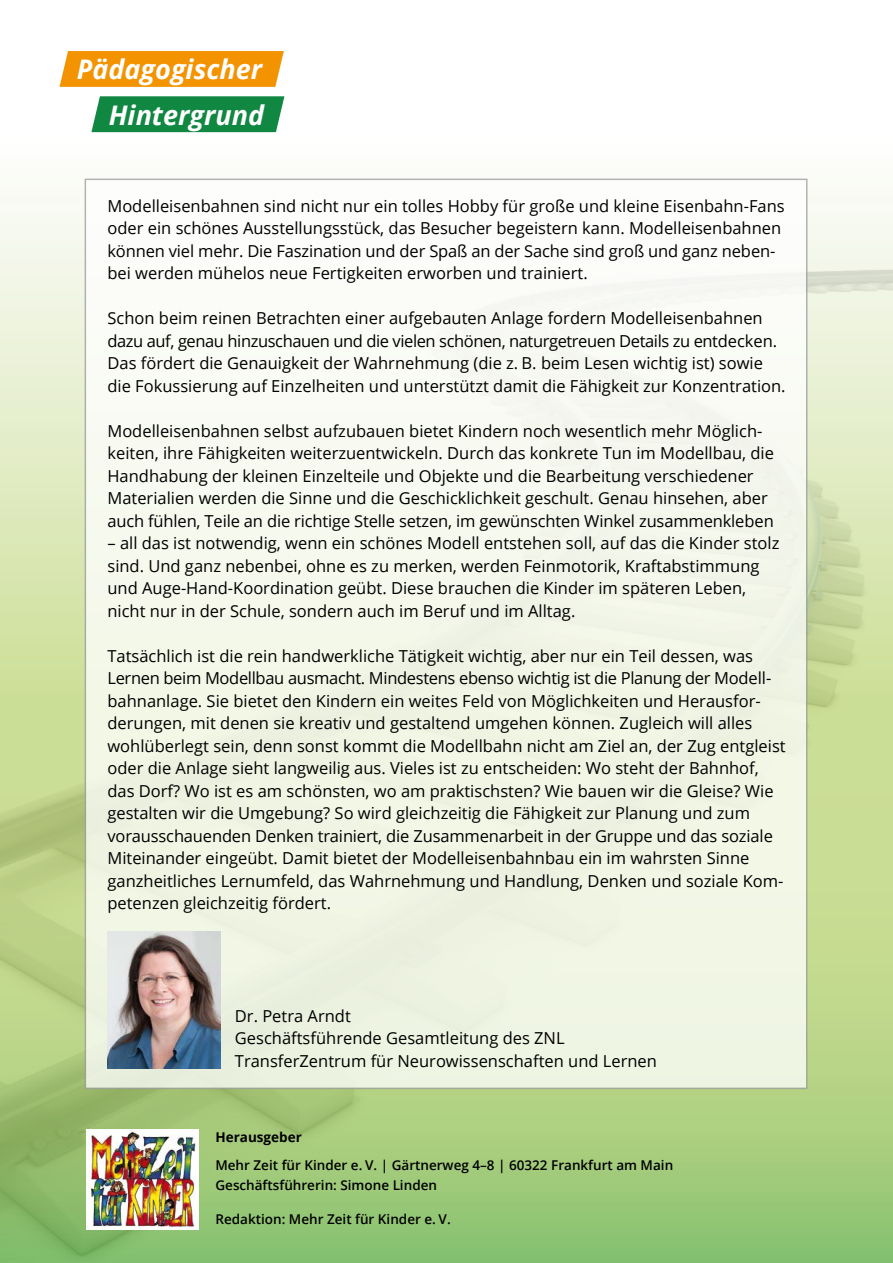
<style>
.page{position:relative;width:893px;height:1263px;background:#fff}
.page>*{position:absolute;margin:0;border:0;box-sizing:border-box;transform-origin:0 0}
.t1{font:italic 700 27px/45.3px "Open Sans";color:#fff;text-align:right}
.t2{font:16.5px/22.5px "Open Sans";color:#000}
.t3{font:600 13.5px/19.5px "Open Sans";color:#000}
.t4{font:700 13.5px "Open Sans";color:#000}
</style>
<div class="page">
<img style="left:0;top:203px;width:893px;height:1060px">
<div style="left:60px;top:51px;width:224px;height:36px;background:#f39300"></div>
<svg style="left:91px;top:96px;width:193px;height:36px;background:#1c8e4b"></svg>
<div style="left:85px;top:179px;width:722px;height:910px;background:linear-gradient(to bottom,#fcfcf9,#ebf1dc);border:2px solid #9c9d9d"></div>
<img style="left:107px;top:932px;width:113px;height:137px">
<img style="left:86px;top:1129px;width:112px;height:100px">
<h1 class="t1" style="left:77px;top:46px;width:189px">Pädagogischer<br>Hintergrund</h1>
<p class="t2" style="left:107px;top:194px;width:679px">Modelleisenbahnen sind nicht nur ein tolles Hobby für große und kleine Eisenbahn-Fans oder ein schönes Ausstellungsstück, das Besucher begeistern kann. Modelleisenbahnen können viel mehr. Die Faszination und der Spaß an der Sache sind groß und ganz neben&shy;bei werden mühelos neue Fertigkeiten erworben und trainiert.</p>
<p class="t2" style="left:107px;top:306px;width:680px">Schon beim reinen Betrachten einer aufgebauten Anlage fordern Modelleisenbahnen dazu auf, genau hinzuschauen und die vielen schönen, naturgetreuen Details zu entdecken.<br>Das fördert die Genauigkeit der Wahrnehmung (die z. B. beim Lesen wichtig ist) sowie die Fokussierung auf Einzelheiten und unterstützt damit die Fähigkeit zur Konzentration.</p>
<p class="t2" style="left:107px;top:419px;width:668px">Modelleisenbahnen selbst aufzubauen bietet Kindern noch wesentlich mehr Möglich&shy;keiten, ihre Fähigkeiten weiterzuentwickeln. Durch das konkrete Tun im Modellbau, die Handhabung der kleinen Einzelteile und Objekte und die Bearbeitung verschiedener Materialien werden die Sinne und die Geschicklichkeit geschult. Genau hinsehen, aber auch fühlen, Teile an die richtige Stelle setzen, im gewünschten Winkel zusammenkleben</p>
<p class="t2" style="left:107px;top:531px;width:673px">– all das ist notwendig, wenn ein schönes Modell entstehen soll, auf das die Kinder stolz sind. Und ganz nebenbei, ohne es zu merken, werden Feinmotorik, Kraftabstimmung und Auge-Hand-Koordination geübt. Diese brauchen die Kinder im späteren Leben, nicht nur in der Schule, sondern auch im Beruf und im Alltag.</p>
<p class="t2" style="left:107px;top:644px;width:680px">Tatsächlich ist die rein handwerkliche Tätigkeit wichtig, aber nur ein Teil dessen, was Lernen beim Modellbau ausmacht. Mindestens ebenso wichtig ist die Planung der Modell&shy;bahnanlage. Sie bietet den Kindern ein weites Feld von Möglichkeiten und Herausfor&shy;derungen, mit denen sie kreativ und gestaltend umgehen können. Zugleich will alles wohlüberlegt sein, denn sonst kommt die Modellbahn nicht am Ziel an, der Zug entgleist oder die Anlage sieht langweilig aus. Vieles ist zu entscheiden: Wo steht der Bahnhof, das Dorf? Wo ist es am schönsten, wo am praktischsten? Wie bauen wir die Gleise? Wie gestalten wir die Umgebung? So wird gleichzeitig die Fähigkeit zur Planung und zum vorausschauenden Denken trainiert, die Zusammenarbeit in der Gruppe und das soziale Miteinander eingeübt. Damit bietet der Modelleisenbahnbau ein im wahrsten Sinne ganzheitliches Lernumfeld, das Wahrnehmung und Handlung, Denken und soziale Kom&shy;petenzen gleichzeitig fördert.</p>
<p class="t2" style="left:235px;top:1004px;width:424px">Dr. Petra Arndt<br>Geschäftsführende Gesamtleitung des ZNL<br>TransferZentrum für Neurowissenschaften und Lernen</p>
<p class="t4" style="left:215px;top:1128px;width:88px">Herausgeber</p>
<p class="t3" style="left:215px;top:1155px;width:459px">Mehr Zeit für Kinder e. V. | Gärtnerweg 4–8 | 60322 Frankfurt am Main<br>Geschäftsführerin: Simone Linden</p>
<p class="t3" style="left:215px;top:1209px;width:237px">Redaktion: Mehr Zeit für Kinder e. V.</p>
</div>
